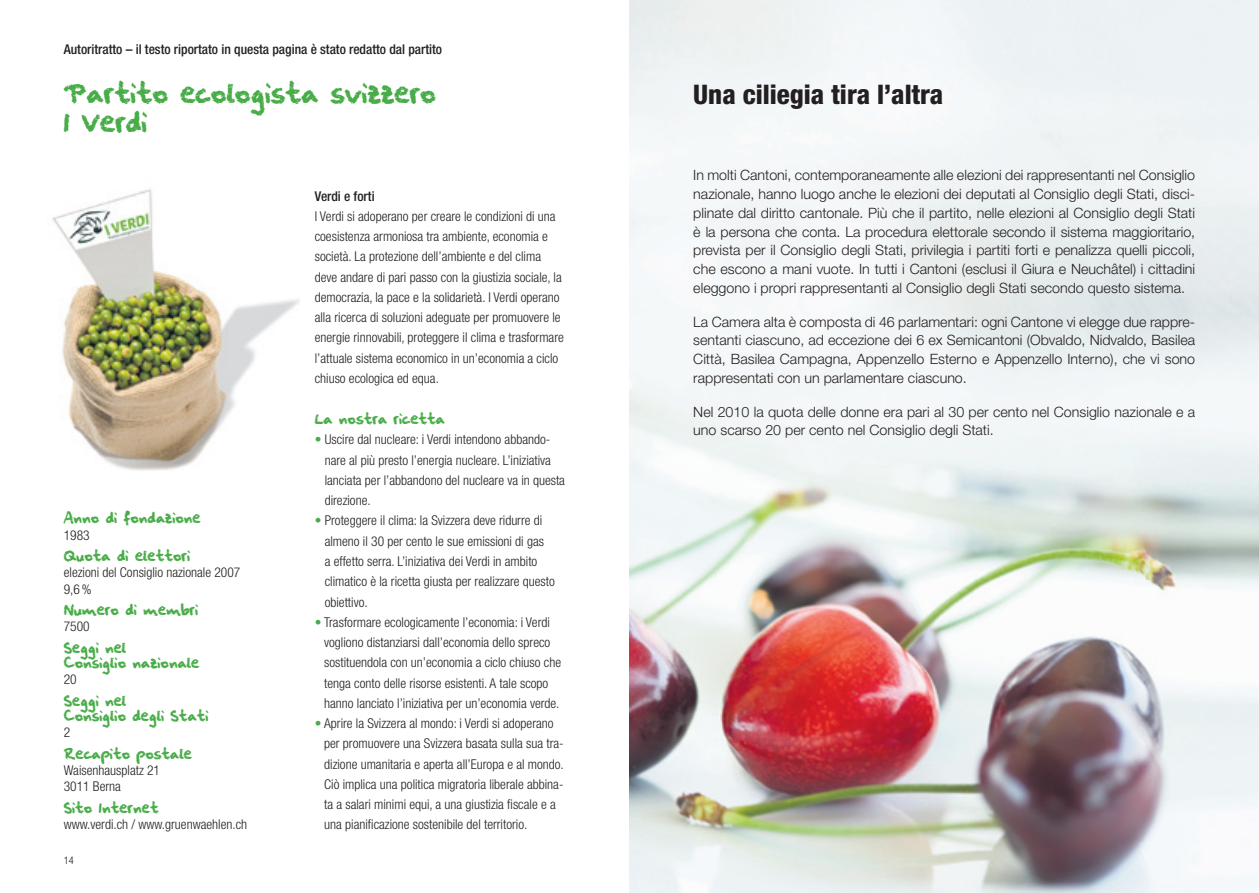
<style>
.page{position:relative;width:1259px;height:893px;background:#fff}
.page>*{position:absolute;margin:0;border:0;box-sizing:border-box;transform-origin:0 0}
.t1{font:800 condensed 27px "Helvetica Neue LT Std";color:#231f20}
.t2{font:23.85px/28.7px "squeakychalksound";color:#48ac48}
.t3{font:300 14.25px/18.8px "Helvetica Neue LT Std";color:#231f20;text-align:justify}
.t4{font:300 condensed 13.5px/20.2px "Helvetica Neue LT Std";color:#231f20}
.t5{font:500 condensed 13.5px "Helvetica Neue LT Std";color:#231f20}
.t6{font:12.75px/15.3px "squeakychalksound";color:#48ac48}
.t7{font:300 condensed 10.5px "Helvetica Neue LT Std";color:#231f20}
.s1{color:#48ac48}
</style>
<div class="page">
<img style="left:629px;top:0;width:630px;height:893px">
<img style="left:52px;top:189px;width:248px;height:282px">
<p class="t5" style="left:64px;top:41px;width:380px">Autoritratto – il testo riportato in questa pagina è stato redatto dal partito</p>
<h2 class="t2" style="left:64px;top:80px;width:374px">Partito ecologista svizzero<br>I Verdi</h2>
<p class="t6" style="left:64px;top:511px;width:138px">Anno di fondazione</p>
<p class="t4" style="left:64px;top:525px;width:27px">1983</p>
<p class="t6" style="left:64px;top:549px;width:128px">Quota di elettori</p>
<p class="t4" style="left:64px;top:562px;width:178px">elezioni del Consiglio nazionale 2007</p>
<p class="t4" style="left:64px;top:578px;width:29px">9,6 %</p>
<p class="t6" style="left:64px;top:603px;width:136px">Numero di membri</p>
<p class="t4" style="left:64px;top:616px;width:27px">7500</p>
<p class="t6" style="left:64px;top:641px;width:137px">Seggi nel<br>Consiglio nazionale</p>
<p class="t4" style="left:64px;top:669px;width:14px">20</p>
<p class="t6" style="left:64px;top:694px;width:146px">Seggi nel<br>Consiglio degli Stati</p>
<p class="t4" style="left:64px;top:722px;width:8px">2</p>
<p class="t6" style="left:64px;top:747px;width:130px">Recapito postale</p>
<p class="t4" style="left:64px;top:760px;width:98px">Waisenhausplatz 21</p>
<p class="t4" style="left:64px;top:776px;width:59px">3011 Berna</p>
<p class="t6" style="left:64px;top:801px;width:96px">Sito Internet</p>
<p class="t4" style="left:64px;top:814px;width:185px">www.verdi.ch / www.gruenwaehlen.ch</p>
<p class="t7" style="left:64px;top:855px;width:12px">14</p>
<h3 class="t5" style="left:315px;top:188px;width:61px">Verdi e forti</h3>
<p class="t4" style="left:315px;top:206px;width:251px">I Verdi si adoperano per creare le condizioni di una coesistenza armoniosa tra ambiente, economia e società. La protezione dell’ambiente e del clima deve andare di pari passo con la giustizia sociale, la democrazia, la pace e la solidarietà. I Verdi operano alla ricerca di soluzioni adeguate per promuovere le energie rinnovabili, proteggere il clima e trasformare l’attuale sistema economico in un’economia a ciclo chiuso ecologica ed equa.</p>
<h3 class="t6" style="left:315px;top:412px;width:132px">La nostra ricetta</h3>
<p class="t4" style="left:325px;top:429px;width:242px;text-indent:-10px"><span class="s1">•</span> Uscire dal nucleare: i Verdi intendono abbando&shy;nare al più presto l’energia nucleare. L’iniziativa lanciata per l’abbandono del nucleare va in questa direzione.</p>
<p class="t4" style="left:325px;top:510px;width:232px;text-indent:-10px"><span class="s1">•</span> Proteggere il clima: la Svizzera deve ridurre di almeno il 30 per cento le sue emissioni di gas<br>a effetto serra. L’iniziativa dei Verdi in ambito climatico è la ricetta giusta per realizzare questo obiettivo.</p>
<p class="t4" style="left:324px;top:612px;width:238px;text-indent:-9px"><span class="s1">•</span> Trasformare ecologicamente l’economia: i Verdi vogliono distanziarsi dall’economia dello spreco sostituendola con un’economia a ciclo chiuso che tenga conto delle risorse esistenti. A tale scopo hanno lanciato l’iniziativa per un’economia verde.</p>
<p class="t4" style="left:324px;top:713px;width:241px;text-indent:-9px"><span class="s1">•</span> Aprire la Svizzera al mondo: i Verdi si adoperano per promuovere una Svizzera basata sulla sua tra&shy;dizione umanitaria e aperta all’Europa e al mondo.<br>Ciò implica una politica migratoria liberale abbina&shy;ta a salari minimi equi, a una giustizia fiscale e a una pianificazione sostenibile del territorio.</p>
<h2 class="t1" style="left:693px;top:78px;width:252px">Una ciliegia tira l’altra</h2>
<p class="t3" style="left:693px;top:166px;width:503px">In molti Cantoni, contemporaneamente alle elezioni dei rappresentanti nel Consiglio nazionale, hanno luogo anche le elezioni dei deputati al Consiglio degli Stati, disci&shy;plinate dal diritto cantonale. Più che il partito, nelle elezioni al Consiglio degli Stati è la persona che conta. La procedura elettorale secondo il sistema maggioritario, prevista per il Consiglio degli Stati, privilegia i partiti forti e penalizza quelli piccoli, che escono a mani vuote. In tutti i Cantoni (esclusi il Giura e Neuchâtel) i cittadini eleggono i propri rappresentanti al Consiglio degli Stati secondo questo sistema.</p>
<p class="t3" style="left:693px;top:312px;width:503px">La Camera alta è composta di 46 parlamentari: ogni Cantone vi elegge due rappre&shy;sentanti ciascuno, ad eccezione dei 6 ex Semicantoni (Obvaldo, Nidvaldo, Basilea Città, Basilea Campagna, Appenzello Esterno e Appenzello Interno), che vi sono rappresentati con un parlamentare ciascuno.</p>
<p class="t3" style="left:693px;top:402px;width:503px">Nel 2010 la quota delle donne era pari al 30 per cento nel Consiglio nazionale e a uno scarso 20 per cento nel Consiglio degli Stati.</p>
</div>
